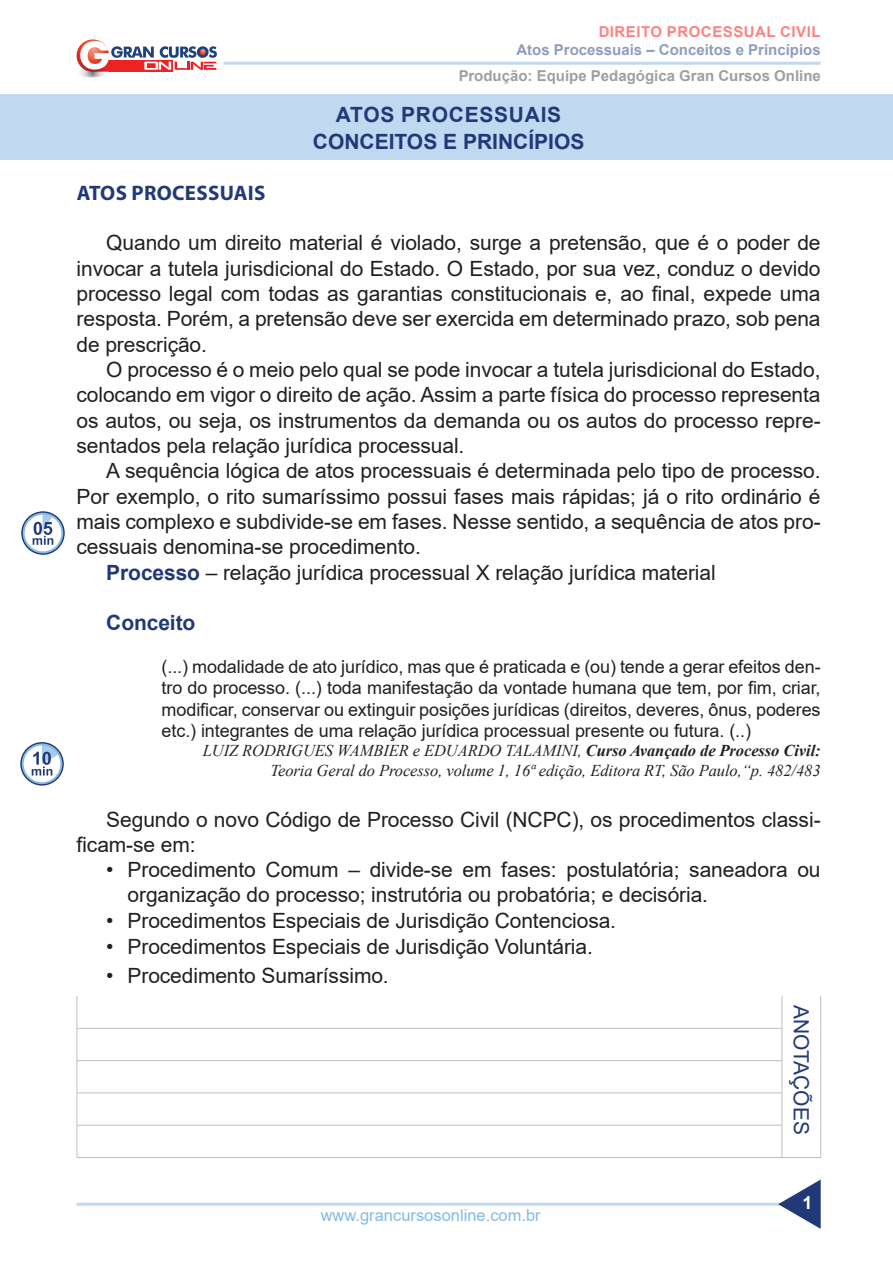
<style>
.page{position:relative;width:893px;height:1263px;background:#fff}
.page>*{position:absolute;margin:0;border:0;box-sizing:border-box;transform-origin:0 0}
.t1{font:21px/25.3px "Arial";letter-spacing:-.005em;color:#231f20;text-align:justify}
.TÍTULO_1_-_PRIMÁRIO{font:700 21px "Arial";color:#213977}
.TÍTULO_1_-_PRIMÁRIO-2{font:700 21px "Arial";letter-spacing:.035em;color:#213977}
.TÍTULO_2_-_SECUNDÁRI{font:700 21px "Myriad Pro";letter-spacing:.015em;color:#213977}
.t2{font:21px "Arial";color:#213977}
.Citação_-_LEI{font:18px/21.5px "Arial";letter-spacing:-.005em;color:#231f20;text-align:justify}
.t3{font:700 18px "Arial";color:#fff}
.Legenda__exercícios{font:italic 16.5px/19.4px "Times New Roman";letter-spacing:-.005em;color:#231f20;text-align:right}
.t4{font:16.5px "Arial";color:#85bae4}
.t5{font:700 15px "Arial";color:#3e3e3f}
.t6{font:700 15px "Arial";color:#213977}
.t7{font:700 15px "Arial";letter-spacing:.035em;color:#f00}
.s1{font-weight:700;color:#213977}
.s2{font-weight:700}
</style>
<div class="page">
<hr style="left:77px;top:1203px;width:708px;height:3px;background:#c0d9f0">
<svg style="left:778px;top:1179px;width:43px;height:50px"></svg>
<hr style="left:223px;top:62px;width:598px;height:3px;background:#c0d9f0">
<hr style="left:77px;top:996px;width:1px;height:32px;background:#bcbdc0">
<hr style="left:782px;top:996px;width:1px;height:32px;background:#bcbdc0">
<hr style="left:820px;top:996px;width:1px;height:32px;background:#bcbdc0">
<hr style="left:820px;top:1028px;width:1px;height:32px;background:#bcbdc0">
<hr style="left:820px;top:1060px;width:1px;height:33px;background:#bcbdc0">
<hr style="left:820px;top:1093px;width:1px;height:32px;background:#bcbdc0">
<hr style="left:820px;top:1125px;width:1px;height:32px;background:#bcbdc0">
<hr style="left:782px;top:1157px;width:39px;height:1px;background:#bcbdc0">
<hr style="left:77px;top:1028px;width:705px;height:1px;background:#bcbdc0">
<hr style="left:77px;top:1029px;width:1px;height:31px;background:#bcbdc0">
<hr style="left:782px;top:1029px;width:1px;height:31px;background:#bcbdc0">
<hr style="left:77px;top:1060px;width:705px;height:1px;background:#bcbdc0">
<hr style="left:77px;top:1061px;width:1px;height:31px;background:#bcbdc0">
<hr style="left:782px;top:1061px;width:1px;height:31px;background:#bcbdc0">
<hr style="left:77px;top:1092px;width:705px;height:1px;background:#bcbdc0">
<hr style="left:77px;top:1093px;width:1px;height:32px;background:#bcbdc0">
<hr style="left:782px;top:1093px;width:1px;height:32px;background:#bcbdc0">
<hr style="left:77px;top:1125px;width:705px;height:1px;background:#bcbdc0">
<hr style="left:77px;top:1125px;width:1px;height:32px;background:#bcbdc0">
<hr style="left:782px;top:1125px;width:1px;height:32px;background:#bcbdc0">
<hr style="left:77px;top:1157px;width:705px;height:1px;background:#bcbdc0">
<svg style="left:77px;top:39px;width:32px;height:33px"></svg>
<svg style="left:77px;top:41px;width:140px;height:36px"></svg>
<div style="left:0;top:94px;width:893px;height:65px;background:#c0d9f0"></div>
<div style="left:21px;top:511px;width:44px;height:44px;border:2px solid #213977;border-radius:50%"></div>
<div style="left:23px;top:513px;width:40px;height:40px;border:2px solid #85bae4;border-radius:50%"></div>
<svg style="left:33px;top:513px;width:20px;height:32px"></svg>
<div style="left:20px;top:742px;width:44px;height:43px;border:2px solid #213977;border-radius:50%"></div>
<div style="left:22px;top:743px;width:40px;height:41px;border:2px solid #85bae4;border-radius:50%"></div>
<svg style="left:32px;top:744px;width:27px;height:31px"></svg>
<p class="t7" style="left:598px;top:21px;width:224px">DIREITO PROCESSUAL CIVIL</p>
<p class="t6" style="left:516px;top:39px;width:306px">Atos Processuais – Conceitos e Princípios</p>
<p class="t5" style="left:458px;top:65px;width:364px">Produção: Equipe Pedagógica Gran Cursos Online</p>
<p class="TÍTULO_1_-_PRIMÁRIO-2" style="left:336px;top:99px;width:227px">ATOS PROCESSUAIS</p>
<p class="TÍTULO_1_-_PRIMÁRIO" style="left:313px;top:127px;width:273px">CONCEITOS E PRINCÍPIOS</p>
<p class="TÍTULO_2_-_SECUNDÁRI" style="left:77px;top:179px;width:190px">ATOS PROCESSUAIS</p>
<p class="t1" style="left:77px;top:230px;width:746px;text-indent:30px">Quando um direito material é violado, surge a pretensão, que é o poder de invocar a tutela jurisdicional do Estado. O Estado, por sua vez, conduz o devido processo legal com todas as garantias constitucionais e, ao final, expede uma resposta. Porém, a pretensão deve ser exercida em determinado prazo, sob pena de prescrição.</p>
<p class="t1" style="left:77px;top:357px;width:746px;text-indent:30px">O processo é o meio pelo qual se pode invocar a tutela jurisdicional do Estado, colocando em vigor o direito de ação. Assim a parte física do processo representa os autos, ou seja, os instrumentos da demanda ou os autos do processo repre&shy;sentados pela relação jurídica processual.</p>
<p class="t1" style="left:77px;top:458px;width:746px;text-indent:30px">A sequência lógica de atos processuais é determinada pelo tipo de processo.<br>Por exemplo, o rito sumaríssimo possui fases mais rápidas; já o rito ordinário é mais complexo e subdivide-se em fases. Nesse sentido, a sequência de atos pro&shy;cessuais denomina-se procedimento.</p>
<p class="t1" style="left:106px;top:559px;width:611px"><span class="s1">Processo</span> – relação jurídica processual X relação jurídica material</p>
<p class="TÍTULO_1_-_PRIMÁRIO" style="left:106px;top:608px;width:91px">Conceito</p>
<p class="Citação_-_LEI" style="left:162px;top:656px;width:661px">(...) modalidade de ato jurídico, mas que é praticada e (ou) tende a gerar efeitos den&shy;tro do processo. (...) toda manifestação da vontade humana que tem, por fim, criar, modificar, conservar ou extinguir posições jurídicas (direitos, deveres, ônus, poderes etc.) integrantes de uma relação jurídica processual presente ou futura. (..)</p>
<p class="Legenda__exercícios" style="left:203px;top:741px;width:619px">LUIZ RODRIGUES WAMBIER e EDUARDO TALAMINI, <span class="s2">Curso Avançado de Processo Civil:<br></span>Teoria Geral do Processo, volume 1, 16ª edição, Editora RT, São Paulo,“p. 482/483</p>
<p class="t1" style="left:77px;top:806px;width:746px;text-indent:30px">Segundo o novo Código de Processo Civil (NCPC), os procedimentos classi&shy;ficam-se em:</p>
<p class="t1" style="left:128px;top:857px;width:694px;text-indent:-21px">• Procedimento Comum – divide-se em fases: postulatória; saneadora ou organização do processo; instrutória ou probatória; e decisória.</p>
<p class="t1" style="left:106px;top:907px;width:511px">• Procedimentos Especiais de Jurisdição Contenciosa.</p>
<p class="t1" style="left:106px;top:934px;width:488px">• Procedimentos Especiais de Jurisdição Voluntária.</p>
<p class="t1" style="left:106px;top:962px;width:284px">• Procedimento Sumaríssimo.</p>
<p class="t4" style="left:321px;top:1204px;width:222px">www.grancursosonline.com.br</p>
<p class="t2" style="left:815px;top:1004px;width:132px;rotate:90deg">ANOTAÇÕES</p>
<p class="t3" style="left:802px;top:1190px;width:12px">1</p>
</div>
